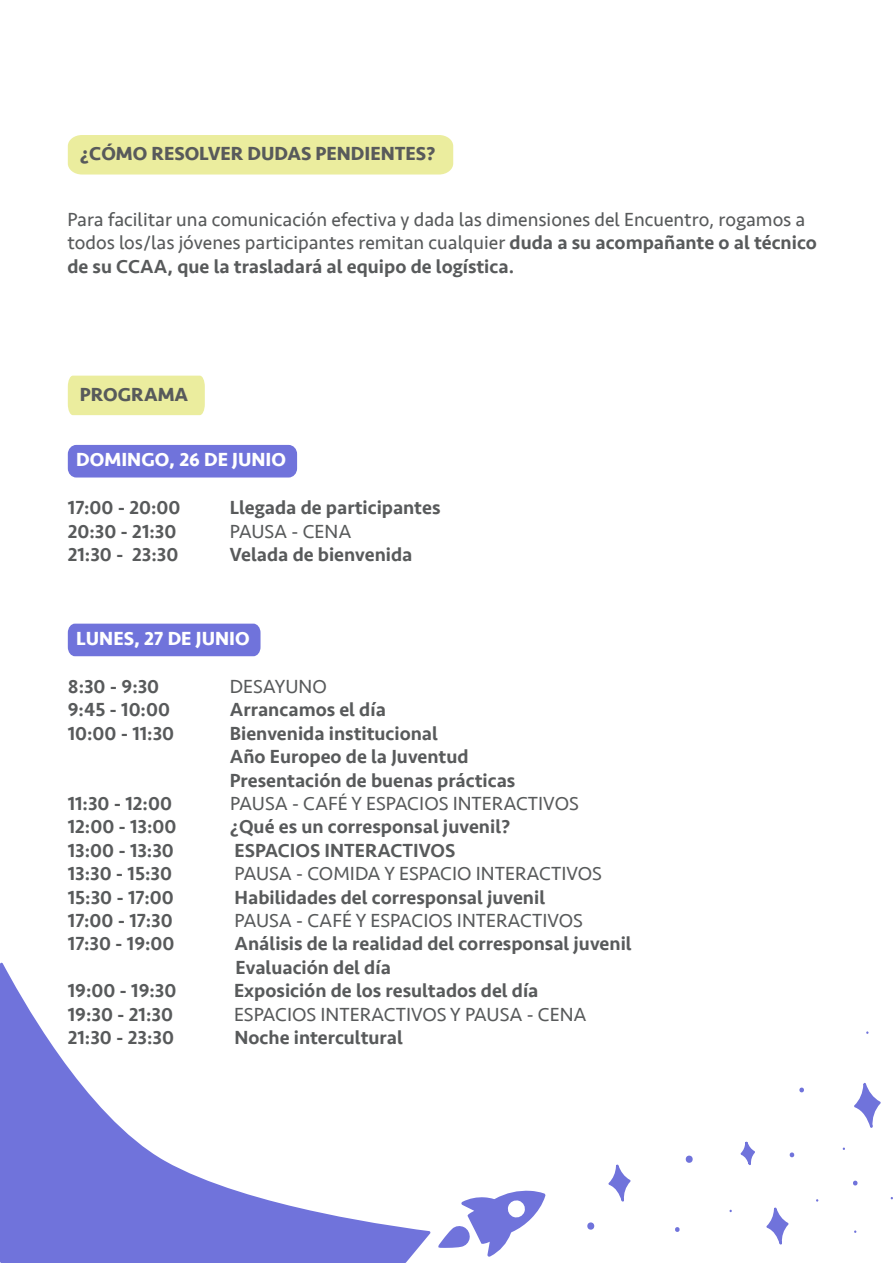
<style>
.page{position:relative;width:893px;height:1263px;background:#fff}
.page>*{position:absolute;margin:0;border:0;box-sizing:border-box;transform-origin:0 0}
.t1{font:500 19.5px/23.4px "Seravek";color:#585a5b}
.t2{font:19.5px/23.4px "Seravek";color:#585a5b}
.t3{font:700 19.5px "Seravek";color:#585a5b}
.t4{font:700 19.5px "Seravek";color:#fff}
.s1{font-weight:500}
</style>
<div class="page">
<svg style="left:438px;top:1190px;width:108px;height:67px"></svg>
<svg style="left:0;top:962px;width:431px;height:301px"></svg>
<svg style="left:854px;top:1082px;width:27px;height:46px"></svg>
<svg style="left:766px;top:1207px;width:23px;height:38px"></svg>
<svg style="left:740px;top:1141px;width:15px;height:24px"></svg>
<svg style="left:608px;top:1164px;width:23px;height:38px"></svg>
<svg style="left:685px;top:1155px;width:8px;height:8px"></svg>
<svg style="left:587px;top:1222px;width:8px;height:7px"></svg>
<svg style="left:799px;top:1087px;width:5px;height:5px"></svg>
<svg style="left:853px;top:1181px;width:5px;height:4px"></svg>
<svg style="left:789px;top:1152px;width:6px;height:5px"></svg>
<svg style="left:675px;top:1227px;width:5px;height:5px"></svg>
<div style="left:68px;top:135px;width:385px;height:40px;background:#ebed9e"></div>
<div style="left:68px;top:376px;width:137px;height:39px;background:#ebed9e"></div>
<div style="left:68px;top:445px;width:229px;height:32px;background:#7073db;border-radius:9px"></div>
<div style="left:68px;top:624px;width:193px;height:32px;background:#7073db"></div>
<p class="t3" style="left:80px;top:138px;width:357px">¿CÓMO RESOLVER DUDAS PENDIENTES?</p>
<p class="t2" style="left:67px;top:207px;width:751px">Para facilitar una comunicación efectiva y dada las dimensiones del Encuentro, rogamos a todos los/las jóvenes participantes remitan cualquier <span class="s1">duda a su acompañante o al técnico de su CCAA, que la trasladará al equipo de logística.</span></p>
<p class="t3" style="left:80px;top:378px;width:110px">PROGRAMA</p>
<p class="t4" style="left:76px;top:444px;width:211px">DOMINGO, 26 DE JUNIO</p>
<p class="t1" style="left:68px;top:496px;width:114px">17:00 - 20:00</p>
<p class="t1" style="left:230px;top:496px;width:212px">Llegada de participantes</p>
<p class="t1" style="left:68px;top:519px;width:110px">20:30 - 21:30</p>
<p class="t2" style="left:230px;top:519px;width:123px">PAUSA - CENA</p>
<p class="t1" style="left:68px;top:543px;width:112px">21:30 - 23:30</p>
<p class="t1" style="left:230px;top:543px;width:184px">Velada de bienvenida</p>
<p class="t4" style="left:76px;top:623px;width:175px">LUNES, 27 DE JUNIO</p>
<p class="t1" style="left:68px;top:675px;width:93px">8:30 - 9:30</p>
<p class="t2" style="left:230px;top:675px;width:98px">DESAYUNO</p>
<p class="t1" style="left:68px;top:698px;width:104px">9:45 - 10:00</p>
<p class="t1" style="left:230px;top:698px;width:158px">Arrancamos el día</p>
<p class="t1" style="left:68px;top:722px;width:108px">10:00 - 11:30</p>
<p class="t1" style="left:230px;top:722px;width:287px">Bienvenida institucional<br>Año Europeo de la Juventud<br>Presentación de buenas prácticas</p>
<p class="t1" style="left:68px;top:792px;width:106px">11:30 - 12:00</p>
<p class="t2" style="left:230px;top:792px;width:350px">PAUSA - CAFÉ Y ESPACIOS INTERACTIVOS</p>
<p class="t1" style="left:68px;top:815px;width:110px">12:00 - 13:00</p>
<p class="t1" style="left:230px;top:815px;width:282px">¿Qué es un corresponsal juvenil?</p>
<p class="t1" style="left:68px;top:839px;width:108px">13:00 - 13:30</p>
<p class="t1" style="left:235px;top:839px;width:222px">ESPACIOS INTERACTIVOS</p>
<p class="t1" style="left:68px;top:862px;width:106px">13:30 - 15:30</p>
<p class="t2" style="left:235px;top:862px;width:369px">PAUSA - COMIDA Y ESPACIO INTERACTIVOS</p>
<p class="t1" style="left:68px;top:885px;width:107px">15:30 - 17:00</p>
<p class="t1" style="left:235px;top:885px;width:312px">Habilidades del corresponsal juvenil</p>
<p class="t1" style="left:68px;top:909px;width:106px">17:00 - 17:30</p>
<p class="t2" style="left:235px;top:909px;width:350px">PAUSA - CAFÉ Y ESPACIOS INTERACTIVOS</p>
<p class="t1" style="left:68px;top:932px;width:108px">17:30 - 19:00</p>
<p class="t1" style="left:235px;top:932px;width:399px">Análisis de la realidad del corresponsal juvenil<br>Evaluación del día</p>
<p class="t1" style="left:68px;top:979px;width:110px">19:00 - 19:30</p>
<p class="t1" style="left:234px;top:979px;width:306px">Exposición de los resultados del día</p>
<p class="t1" style="left:68px;top:1002px;width:107px">19:30 - 21:30</p>
<p class="t2" style="left:234px;top:1002px;width:354px">ESPACIOS INTERACTIVOS Y PAUSA - CENA</p>
<p class="t1" style="left:68px;top:1026px;width:108px">21:30 - 23:30</p>
<p class="t1" style="left:235px;top:1026px;width:170px">Noche intercultural</p>
</div>
